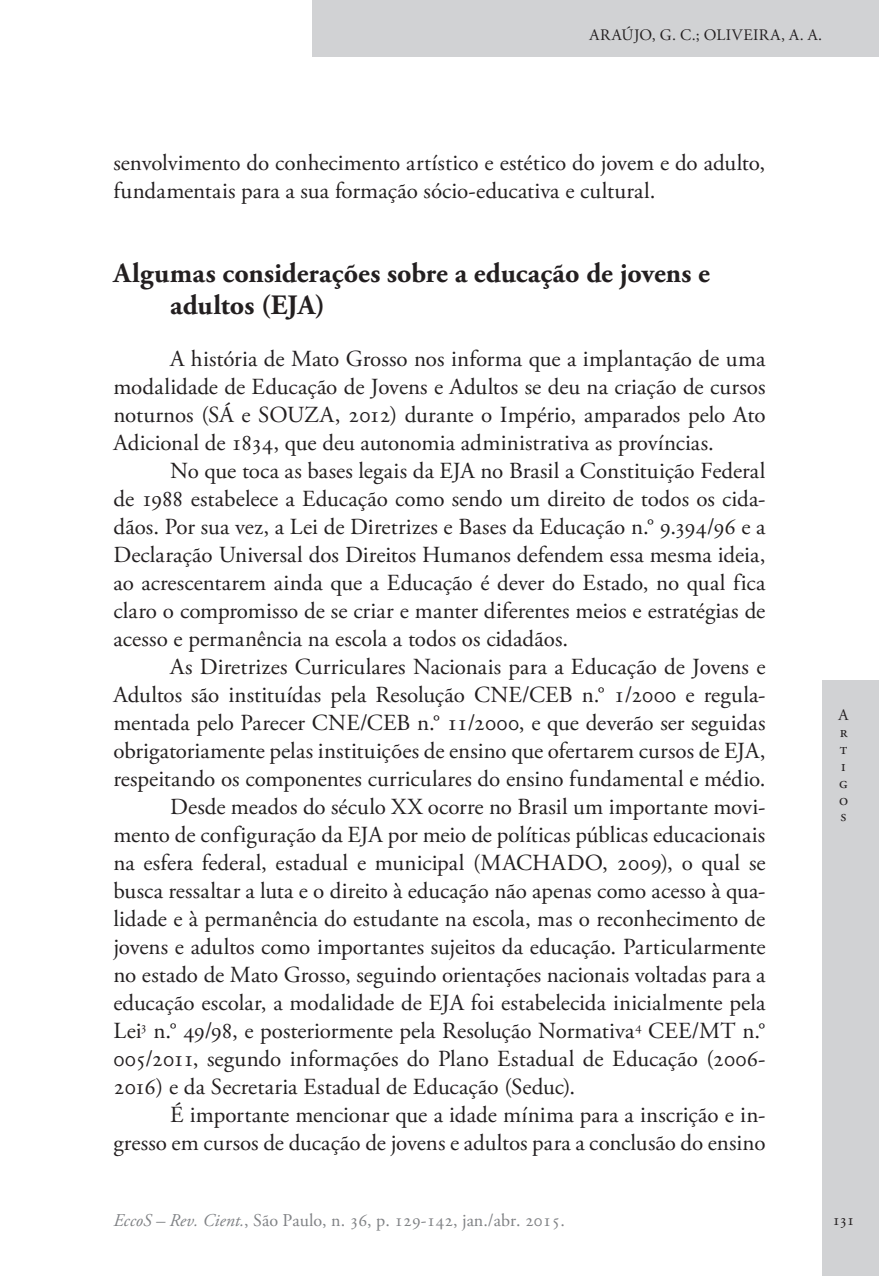
<style>
.page{position:relative;width:879px;height:1276px;background:#fff}
.page>*{position:absolute;margin:0;border:0;box-sizing:border-box;transform-origin:0 0}
.Ec_SubTitulo{font:700 28px/32px "Adobe Garamond Pro";color:#231f20}
.Ec_Normal{font:23px/28px "Adobe Garamond Pro";color:#231f20;text-align:justify}
.t1{font:18px "Adobe Garamond Pro";color:#808285}
.Ec_xxCantoSsups{font:16px/16.8px "Adobe Garamond Pro";letter-spacing:.025em;color:#231f20}
.s1{font-style:italic}
</style>
<div class="page">
<div style="left:312px;top:0;width:567px;height:57px;background:#d1d2d4"></div>
<div style="left:822px;top:680px;width:57px;height:596px;background:#d1d2d4"></div>
<p class="Ec_xxCantoSsups" style="left:589px;top:27px;width:234px">ARAÚJO, G. C.; OLIVEIRA, A. A.</p>
<p class="Ec_Normal" style="left:113px;top:150px;width:653px">senvolvimento do conhecimento artístico e estético do jovem e do adulto, fundamentais para a sua formação sócio-educativa e cultural.</p>
<p class="Ec_SubTitulo" style="left:170px;top:258px;width:541px;text-indent:-57px">Algumas considerações sobre a educação de jovens e adultos (EJA)</p>
<p class="Ec_Normal" style="left:113px;top:346px;width:654px;text-indent:57px">A história de Mato Grosso nos informa que a implantação de uma modalidade de Educação de Jovens e Adultos se deu na criação de cursos noturnos (SÁ e SOUZA, 2012) durante o Império, amparados pelo Ato Adicional de 1834, que deu autonomia administrativa as províncias.</p>
<p class="Ec_Normal" style="left:113px;top:458px;width:654px;text-indent:57px">No que toca as bases legais da EJA no Brasil a Constituição Federal de 1988 estabelece a Educação como sendo um direito de todos os cida&shy;dãos. Por sua vez, a Lei de Diretrizes e Bases da Educação n.° 9.394/96 e a Declaração Universal dos Direitos Humanos defendem essa mesma ideia, ao acrescentarem ainda que a Educação é dever do Estado, no qual fica claro o compromisso de se criar e manter diferentes meios e estratégias de acesso e permanência na escola a todos os cidadãos.</p>
<p class="Ec_Normal" style="left:113px;top:654px;width:654px;text-indent:57px">As Diretrizes Curriculares Nacionais para a Educação de Jovens e Adultos são instituídas pela Resolução CNE/CEB n.° 1/2000 e regula&shy;mentada pelo Parecer CNE/CEB n.° 11/2000, e que deverão ser seguidas obrigatoriamente pelas instituições de ensino que ofertarem cursos de EJA, respeitando os componentes curriculares do ensino fundamental e médio.</p>
<p class="Ec_Normal" style="left:113px;top:794px;width:654px;text-indent:57px">Desde meados do século XX ocorre no Brasil um importante movi&shy;mento de configuração da EJA por meio de políticas públicas educacionais na esfera federal, estadual e municipal (MACHADO, 2009), o qual se busca ressaltar a luta e o direito à educação não apenas como acesso à qua&shy;lidade e à permanência do estudante na escola, mas o reconhecimento de jovens e adultos como importantes sujeitos da educação. Particularmente no estado de Mato Grosso, seguindo orientações nacionais voltadas para a educação escolar, a modalidade de EJA foi estabelecida inicialmente pela Lei<sup>3</sup> n.° 49/98, e posteriormente pela Resolução Normativa<sup>4</sup> CEE/MT n.° 005/2011, segundo informações do Plano Estadual de Educação (2006- 2016) e da Secretaria Estadual de Educação (Seduc).</p>
<p class="Ec_Normal" style="left:113px;top:1102px;width:653px;text-align:right">É importante mencionar que a idade mínima para a inscrição e in&shy;gresso em cursos de ducação de jovens e adultos para a conclusão do ensino</p>
<p class="Ec_xxCantoSsups" style="left:838px;top:707px;width:11px">A r t i g o s</p>
<p class="t1" style="left:113px;top:1209px;width:453px"><span class="s1">EccoS – Rev. Cient.</span>, São Paulo, n. 36, p. 129-142, jan./abr. 2015.</p>
<p class="Ec_xxCantoSsups" style="left:832px;top:1212px;width:23px">131</p>
</div>
